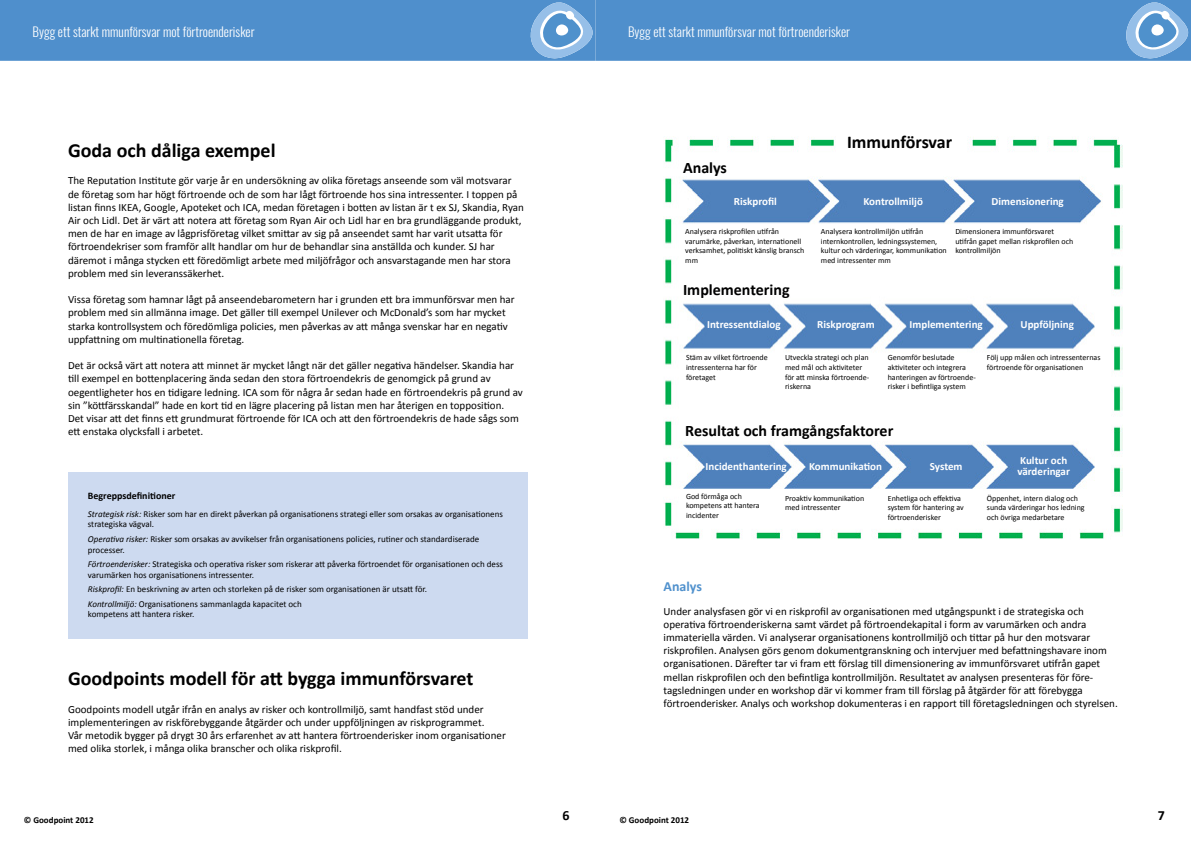
<style>
.page{position:relative;width:1191px;height:842px;background:#fff}
.page>*{position:absolute;margin:0;border:0;box-sizing:border-box;transform-origin:0 0}
.t1{font:700 20px "Calibri";color:#000}
.t2{font:700 18px "Calibri";color:#000}
.t3{font:700 16px "Calibri";color:#000}
.t4{font:700 14px "Calibri";color:#5091cd}
.t5{font:700 14px "Calibri";color:#000}
.t6{font:300 13px "Oswald";color:#fff}
.t7{font:11px/13.2px "Calibri";color:#000}
.t8{font:700 11px/11px "Calibri";color:#fff}
.t9{font:700 10px "Calibri";color:#000}
.t10{font:9px/10.8px "Calibri";color:#000}
.t11{font:700 9px "Calibri";color:#000}
.t12{font:8px/9.6px "Calibri";color:#000}
.s1{font-style:italic}
</style>
<div class="page">
<div style="left:0;top:0;width:1191px;height:61px;background:#4f8fcc"></div>
<img style="left:664px;top:137px;width:459px;height:402px">
<div style="left:836px;top:135px;width:127px;height:20px;background:#fff"></div>
<div style="left:68px;top:472px;width:459px;height:166px;background:#cddaf0"></div>
<p class="t6" style="left:33px;top:23px;width:223px">Bygg ett starkt mmunförsvar mot förtroenderisker</p>
<p class="t6" style="left:628px;top:23px;width:223px">Bygg ett starkt mmunförsvar mot förtroenderisker</p>
<h1 class="t1" style="left:68px;top:137px;width:209px">Goda och dåliga exempel</h1>
<p class="t7" style="left:68px;top:174px;width:457px">The Reputation Institute gör varje år en undersökning av olika företags anseende som väl motsvarar de företag som har högt förtroende och de som har lågt förtroende hos sina intressenter. I toppen på listan finns IKEA, Google, Apoteket och ICA, medan företagen i botten av listan är t ex SJ, Skandia, Ryan Air och Lidl. Det är värt att notera att företag som Ryan Air och Lidl har en bra grundläggande produkt, men de har en image av lågprisföretag vilket smittar av sig på anseendet samt har varit utsatta för förtroendekriser som framför allt handlar om hur de behandlar sina anställda och kunder. SJ har däremot i många stycken ett föredömligt arbete med miljöfrågor och ansvarstagande men har stora problem med sin leveranssäkerhet.</p>
<p class="t7" style="left:68px;top:293px;width:448px">Vissa företag som hamnar lågt på anseendebarometern har i grunden ett bra immunförsvar men har problem med sin allmänna image. Det gäller till exempel Unilever och McDonald’s som har mycket starka kontrollsystem och föredömliga policies, men påverkas av att många svenskar har en negativ uppfattning om multinationella företag.</p>
<p class="t7" style="left:68px;top:359px;width:456px">Det är också värt att notera att minnet är mycket långt när det gäller negativa händelser. Skandia har till exempel en bottenplacering ända sedan den stora förtroendekris de genomgick på grund av oegentligheter hos en tidigare ledning. ICA som för några år sedan hade en förtroendekris på grund av sin ”köttfärsskandal” hade en kort tid en lägre placering på listan men har återigen en topposition.<br>Det visar att det finns ett grundmurat förtroende för ICA och att den förtroendekris de hade sågs som ett enstaka olycksfall i arbetet.</p>
<p class="t9" style="left:88px;top:489px;width:89px">Begreppsdefinitioner</p>
<p class="t10" style="left:88px;top:508px;width:416px"><span class="s1">Strategisk risk:</span> Risker som har en direkt påverkan på organisationens strategi eller som orsakas av organisationens strategiska vägval.</p>
<p class="t10" style="left:88px;top:533px;width:393px"><span class="s1">Operativa risker:</span> Risker som orsakas av avvikelser från organisationens policies, rutiner och standardiserade processer.</p>
<p class="t10" style="left:88px;top:559px;width:416px"><span class="s1">Förtroenderisker:</span> Strategiska och operativa risker som riskerar att påverka förtroendet för organisationen och dess varumärken hos organisationens intressenter.</p>
<p class="t10" style="left:88px;top:582px;width:341px;line-height:14.4px"><span class="s1">Riskprofil:</span> En beskrivning av arten och storleken på de risker som organisationen är utsatt för.<br><span class="s1">Kontrollmiljö:</span> Organisationens sammanlagda kapacitet och</p>
<p class="t10" style="left:88px;top:609px;width:108px">kompetens att hantera risker.</p>
<h1 class="t1" style="left:68px;top:666px;width:407px">Goodpoints modell för att bygga immunförsvaret</h1>
<p class="t7" style="left:68px;top:702px;width:439px">Goodpoints modell utgår ifrån en analys av risker och kontrollmiljö, samt handfast stöd under implementeringen av riskförebyggande åtgärder och under uppföljningen av riskprogrammet.<br>Vår metodik bygger på drygt 30 års erfarenhet av att hantera förtroenderisker inom organisationer med olika storlek, i många olika branscher och olika riskprofil.</p>
<h3 class="t3" style="left:683px;top:157px;width:45px">Analys</h3>
<h2 class="t2" style="left:847px;top:131px;width:107px">Immunförsvar</h2>
<p class="t8" style="left:734px;top:196px;width:44px">Riskprofil</p>
<p class="t8" style="left:863px;top:196px;width:61px">Kontrollmiljö</p>
<p class="t8" style="left:991px;top:196px;width:74px">Dimensionering</p>
<p class="t12" style="left:685px;top:227px;width:121px">Analysera riskprofilen utifrån varumärke, påverkan, internationell verksamhet, politiskt känslig bransch mm</p>
<p class="t12" style="left:821px;top:227px;width:127px">Analysera kontrollmiljön utifrån internkontrollen, ledningssystemen, kultur och värderingar, kommunikation med intressenter mm</p>
<p class="t12" style="left:955px;top:227px;width:119px">Dimensionera immunförsvaret utifrån gapet mellan riskprofilen och kontrollmiljön</p>
<h3 class="t3" style="left:683px;top:279px;width:108px">Implementering</h3>
<p class="t8" style="left:707px;top:319px;width:75px">Intressentdialog</p>
<p class="t8" style="left:817px;top:319px;width:59px">Riskprogram</p>
<p class="t8" style="left:909px;top:319px;width:75px">Implementering</p>
<p class="t8" style="left:1020px;top:319px;width:55px">Uppföljning</p>
<p class="t12" style="left:686px;top:353px;width:83px">Stäm av vilket förtroende intressenterna har för företaget</p>
<p class="t12" style="left:785px;top:353px;width:86px">Utveckla strategi och plan med mål och aktiviteter för att minska förtroende&shy;riskerna</p>
<p class="t12" style="left:887px;top:353px;width:90px">Genomför beslutade aktiviteter och integrera hanteringen av förtroende&shy;risker i befintliga system</p>
<p class="t12" style="left:987px;top:353px;width:115px">Följ upp målen och intressenternas förtroende för organisationen</p>
<h3 class="t3" style="left:685px;top:420px;width:210px">Resultat och framgångsfaktorer</h3>
<p class="t8" style="left:705px;top:461px;width:83px">Incidenthantering</p>
<p class="t8" style="left:809px;top:461px;width:74px">Kommunikation</p>
<p class="t8" style="left:930px;top:461px;width:34px">System</p>
<p class="t8" style="left:1017px;top:455px;width:54px">Kultur och värderingar</p>
<p class="t12" style="left:686px;top:491px;width:75px">God förmåga och kompetens att hantera incidenter</p>
<p class="t12" style="left:785px;top:493px;width:81px">Proaktiv kommunikation med intressenter</p>
<p class="t12" style="left:887px;top:493px;width:77px">Enhetliga och effektiva system för hantering av förtroenderisker</p>
<p class="t12" style="left:987px;top:493px;width:99px">Öppenhet, intern dialog och sunda värderingar hos ledning och övriga medarbetare</p>
<p class="t4" style="left:663px;top:577px;width:40px">Analys</p>
<p class="t7" style="left:663px;top:604px;width:456px">Under analysfasen gör vi en riskprofil av organisationen med utgångspunkt i de strategiska och operativa förtroenderiskerna samt värdet på förtroendekapital i form av varumärken och andra immateriella värden. Vi analyserar organisationens kontrollmiljö och tittar på hur den motsvarar riskprofilen. Analysen görs genom dokumentgranskning och intervjuer med befattningshavare inom organisationen. Därefter tar vi fram ett förslag till dimensionering av immunförsvaret utifrån gapet mellan riskprofilen och den befintliga kontrollmiljön. Resultatet av analysen presenteras för före&shy;tagsledningen under en workshop där vi kommer fram till förslag på åtgärder för att förebygga förtroenderisker. Analys och workshop dokumenteras i en rapport till företagsledningen och styrelsen.</p>
<p class="t11" style="left:24px;top:814px;width:71px">© Goodpoint 2012</p>
<p class="t5" style="left:562px;top:807px;width:9px">6</p>
<p class="t11" style="left:619px;top:814px;width:71px">© Goodpoint 2012</p>
<p class="t5" style="left:1157px;top:807px;width:9px">7</p>
</div>
